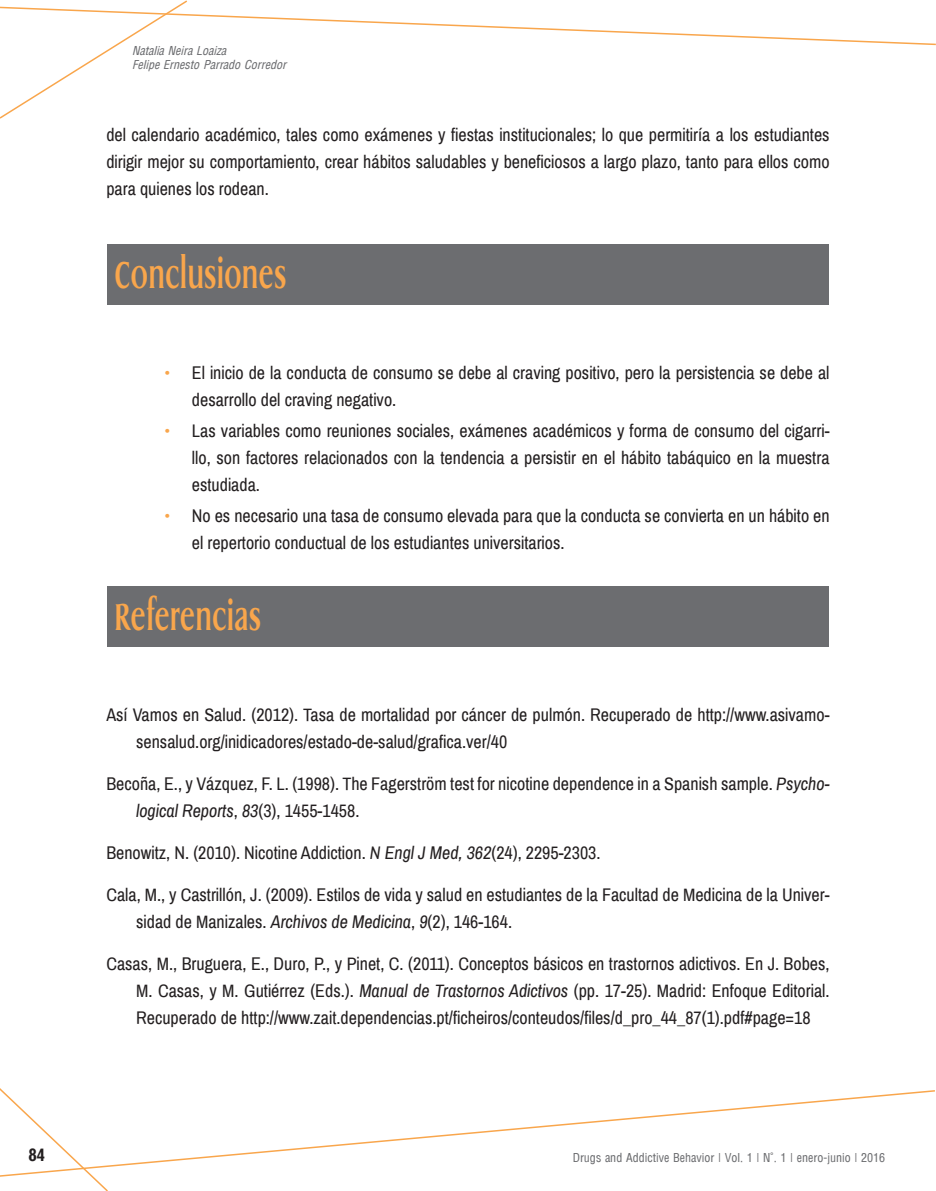
<style>
.page{position:relative;width:936px;height:1191px;background:#fff}
.page>*{position:absolute;margin:0;border:0;box-sizing:border-box;transform-origin:0 0}
.t1{font:700 37.5px "Griffon Condensed";letter-spacing:.02em;color:#f9a64c}
.t2{font:18px/27px "Archivo Narrow";color:#231f20}
.t3{font:700 condensed 16.5px "Arena";color:#231f20}
.t4{font:12px "Arena Condensed";color:#6c6d70}
.t5{font:italic condensed 12px/13.8px "Arena";color:#6c6d70}
.s1{color:#f9a64c}
.s2{font-style:italic}
</style>
<div class="page">
<svg style="left:109px;top:1090px;width:826px;height:77px"></svg>
<svg style="left:0;top:1088px;width:109px;height:103px"></svg>
<svg style="left:0;top:0;width:935px;height:119px"></svg>
<div style="left:107px;top:244px;width:721px;height:61px;background:#6c6d70"></div>
<div style="left:107px;top:586px;width:721px;height:61px;background:#6c6d70"></div>
<p class="t3" style="left:28px;top:1145px;width:18px">84</p>
<p class="t5" style="left:132px;top:44px;width:156px">Natalia Neira Loaiza<br>Felipe Ernesto Parrado Corredor</p>
<p class="t2" style="left:106px;top:121px;width:724px;text-align:justify">del calendario académico, tales como exámenes y fiestas institucionales; lo que permitiría a los estudiantes dirigir mejor su comportamiento, crear hábitos saludables y beneficiosos a largo plazo, tanto para ellos como para quienes los rodean.</p>
<h1 class="t1" style="left:115px;top:249px;width:173px">Conclusiones</h1>
<p class="t2" style="left:192px;top:359px;width:639px;text-indent:-27px"><span class="s1">•</span> El inicio de la conducta de consumo se debe al craving positivo, pero la persistencia se debe al desarrollo del craving negativo.</p>
<p class="t2" style="left:192px;top:418px;width:639px;text-align:justify;text-indent:-27px"><span class="s1">•</span> Las variables como reuniones sociales, exámenes académicos y forma de consumo del cigarri&shy;llo, son factores relacionados con la tendencia a persistir en el hábito tabáquico en la muestra estudiada.</p>
<p class="t2" style="left:192px;top:503px;width:639px;text-indent:-27px"><span class="s1">•</span> No es necesario una tasa de consumo elevada para que la conducta se convierta en un hábito en el repertorio conductual de los estudiantes universitarios.</p>
<h1 class="t1" style="left:115px;top:591px;width:148px">Referencias</h1>
<p class="t2" style="left:136px;top:701px;width:695px;text-indent:-30px">Así Vamos en Salud. (2012). Tasa de mortalidad por cáncer de pulmón. Recuperado de http://www.asivamo&shy;sensalud.org/inidicadores/estado-de-salud/grafica.ver/40</p>
<p class="t2" style="left:136px;top:770px;width:695px;text-indent:-30px">Becoña, E., y Vázquez, F. L. (1998). The Fagerström test for nicotine dependence in a Spanish sample. <span class="s2">Psycho&shy;logical Reports</span>, <span class="s2">83</span>(3), 1455-1458.</p>
<p class="t2" style="left:106px;top:839px;width:495px">Benowitz, N. (2010). Nicotine Addiction. <span class="s2">N Engl J Med, 362</span>(24), 2295-2303.</p>
<p class="t2" style="left:136px;top:881px;width:695px;text-indent:-30px">Cala, M., y Castrillón, J. (2009). Estilos de vida y salud en estudiantes de la Facultad de Medicina de la Univer&shy;sidad de Manizales. <span class="s2">Archivos de Medicina</span>, <span class="s2">9</span>(2), 146-164.</p>
<p class="t2" style="left:136px;top:950px;width:695px;text-align:justify;text-indent:-30px">Casas, M., Bruguera, E., Duro, P., y Pinet, C. (2011). Conceptos básicos en trastornos adictivos. En J. Bobes, M. Casas, y M. Gutiérrez (Eds.). <span class="s2">Manual de Trastornos Adictivos</span> (pp. 17-25). Madrid: Enfoque Editorial.<br>Recuperado de http://www.zait.dependencias.pt/ficheiros/conteudos/files/d_pro_44_87(1).pdf#page=18</p>
<p class="t4" style="left:572px;top:1150px;width:314px">Drugs and Addictive Behavior | Vol. 1 | N°. 1 | enero-junio | 2016</p>
</div>
